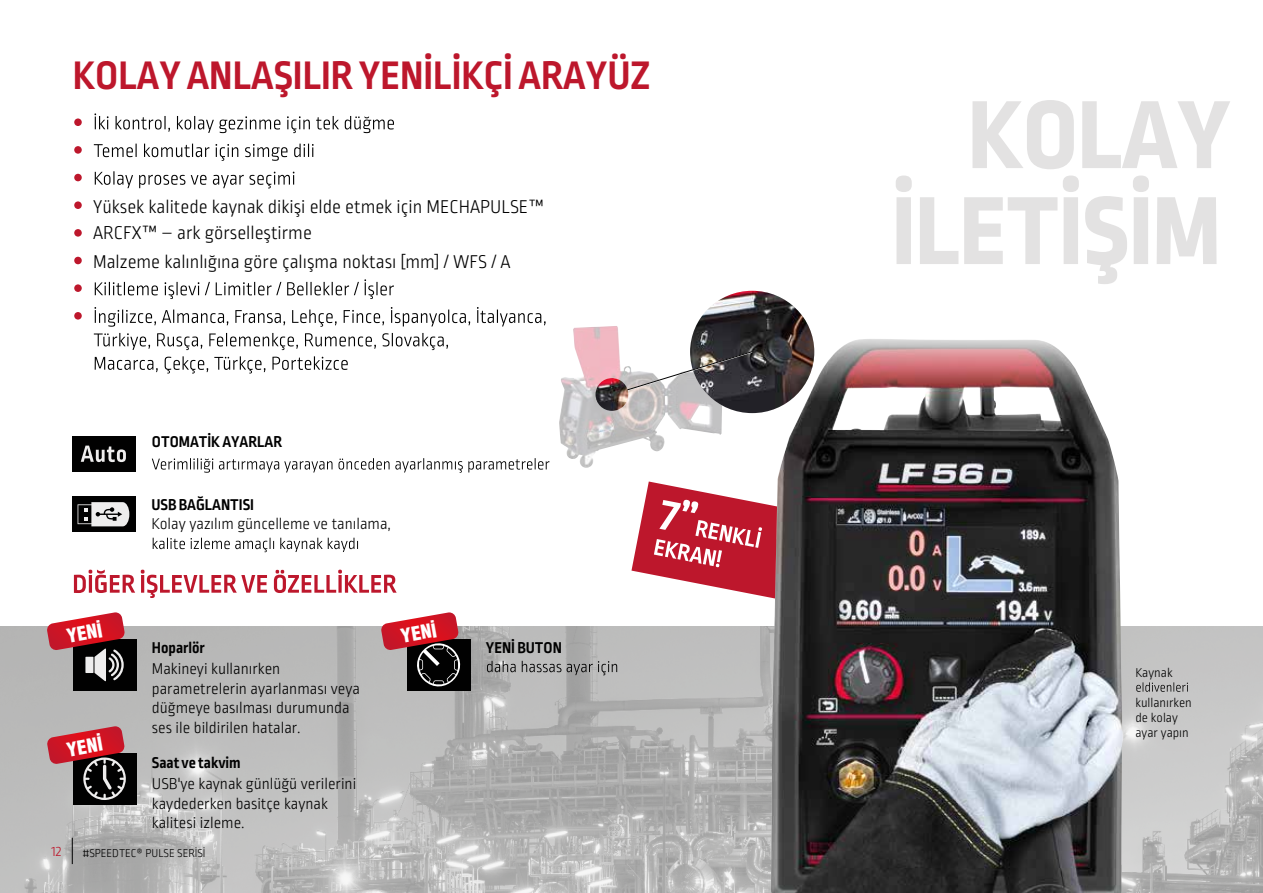
<style>
.page{position:relative;width:1263px;height:893px;background:#fff}
.page>*{position:absolute;margin:0;border:0;box-sizing:border-box;transform-origin:0 0}
.t1{font:800 102px/96px "Ropa Sans Pro";color:#e3e2e2;text-align:right}
.t2{font:700 42px "Ropa Sans Pro";color:#bd172c}
.t3{font:300 19.5px/26.1px "Ropa Sans Pro";color:#010101}
.t4{font:19.05px "Helvetica Condensed Black Tr";color:#fff}
.t5{font:300 16.5px/19.8px "Ropa Sans Pro";color:#010101}
.t6{font:700 16.5px "Ropa Sans Pro";color:#010101}
.t7{font:300 15px "Ropa Sans Pro";color:#bd172c}
.t8{font:300 13.5px/15px "Ropa Sans Pro";color:#010101}
.t9{font:300 12px "Ropa Sans Pro";color:#010101}
</style>
<div class="page">
<img style="left:0;top:627px;width:1263px;height:266px">
<svg style="left:74px;top:569px;width:323px;height:29px"></svg>
<svg style="left:153px;top:538px;width:205px;height:14px"></svg>
<div style="left:72px;top:497px;width:64px;height:35px;background:#010101"></div>
<svg style="left:78px;top:502px;width:51px;height:24px"></svg>
<svg style="left:152px;top:458px;width:397px;height:15px"></svg>
<div style="left:72px;top:437px;width:64px;height:35px;background:#010101"></div>
<svg style="left:81px;top:446px;width:45px;height:16px"></svg>
<img style="left:771px;top:339px;width:352px;height:554px">
<img style="left:559px;top:326px;width:163px;height:142px">
<img style="left:690px;top:291px;width:124px;height:122px">
<svg style="left:612px;top:350px;width:142px;height:46px"></svg>
<img style="left:595px;top:378px;width:33px;height:33px;border-radius:16px">
<div style="left:73px;top:639px;width:63px;height:51px;background:#010101"></div>
<div style="left:73px;top:753px;width:63px;height:51px;background:#010101"></div>
<svg style="left:1136px;top:682px;width:52px;height:10px"></svg>
<svg style="left:487px;top:661px;width:130px;height:14px;background:#989897"></svg>
<svg style="left:74px;top:118px;width:8px;height:8px"></svg>
<svg style="left:95px;top:113px;width:299px;height:20px"></svg>
<svg style="left:74px;top:146px;width:8px;height:8px"></svg>
<svg style="left:94px;top:144px;width:220px;height:17px"></svg>
<svg style="left:74px;top:174px;width:8px;height:7px"></svg>
<svg style="left:95px;top:171px;width:199px;height:17px"></svg>
<svg style="left:74px;top:201px;width:8px;height:8px"></svg>
<svg style="left:74px;top:229px;width:8px;height:8px"></svg>
<svg style="left:74px;top:257px;width:8px;height:7px"></svg>
<svg style="left:74px;top:284px;width:8px;height:8px"></svg>
<svg style="left:95px;top:279px;width:299px;height:20px"></svg>
<svg style="left:74px;top:312px;width:8px;height:8px"></svg>
<svg style="left:95px;top:307px;width:451px;height:20px"></svg>
<svg style="left:94px;top:333px;width:354px;height:17px"></svg>
<svg style="left:95px;top:356px;width:253px;height:17px"></svg>
<svg style="left:47px;top:612px;width:78px;height:69px"></svg>
<svg style="left:47px;top:726px;width:79px;height:74px"></svg>
<svg style="left:381px;top:612px;width:92px;height:88px;background:#89595d"></svg>
<svg style="left:72px;top:838px;width:1px;height:26px"></svg>
<svg style="left:631px;top:481px;width:183px;height:122px"></svg>
<h2 class="t2" style="left:73px;top:51px;width:579px">KOLAY ANLAŞILIR YENİLİKÇİ ARAYÜZ</h2>
<p class="t3" style="left:93px;top:194px;width:452px">Yüksek kalitede kaynak dikişi elde etmek için MECHAPULSE™<br>ARCFX™ – ark görselleştirme</p>
<p class="t3" style="left:93px;top:249px;width:419px">Malzeme kalınlığına göre çalışma noktası [mm] / WFS / A</p>
<p class="t6" style="left:152px;top:433px;width:132px">OTOMATİK AYARLAR</p>
<p class="t6" style="left:151px;top:495px;width:104px">USB BAĞLANTISI</p>
<p class="t5" style="left:151px;top:515px;width:241px">Kolay yazılım güncelleme ve tanılama,</p>
<p class="t4" style="left:65px;top:624px;width:37px;rotate:-10deg">YENİ</p>
<p class="t4" style="left:65px;top:738px;width:37px;rotate:-10deg">YENİ</p>
<p class="t6" style="left:152px;top:638px;width:55px">Hoparlör</p>
<p class="t5" style="left:152px;top:660px;width:210px">Makineyi kullanırken parametrelerin ayarlanması veya düğmeye basılması durumunda ses ile bildirilen hatalar.</p>
<p class="t6" style="left:152px;top:753px;width:90px">Saat ve takvim</p>
<p class="t5" style="left:152px;top:774px;width:206px">USB'ye kaynak günlüğü verilerini kaydederken basitçe kaynak kalitesi izleme.</p>
<p class="t7" style="left:52px;top:843px;width:12px">12</p>
<p class="t9" style="left:83px;top:847px;width:124px">#SPEEDTEC® PULSE SERİSİ</p>
<p class="t4" style="left:399px;top:624px;width:37px;rotate:-10deg">YENİ</p>
<p class="t6" style="left:486px;top:638px;width:78px">YENİ BUTON</p>
<h1 class="t1" style="left:892px;top:92px;width:340px">KOLAY<br>İLETİŞİM</h1>
<p class="t8" style="left:1135px;top:666px;width:39px">Kaynak</p>
<p class="t8" style="left:1135px;top:696px;width:58px">kullanırken de kolay ayar yapın</p>
</div>
